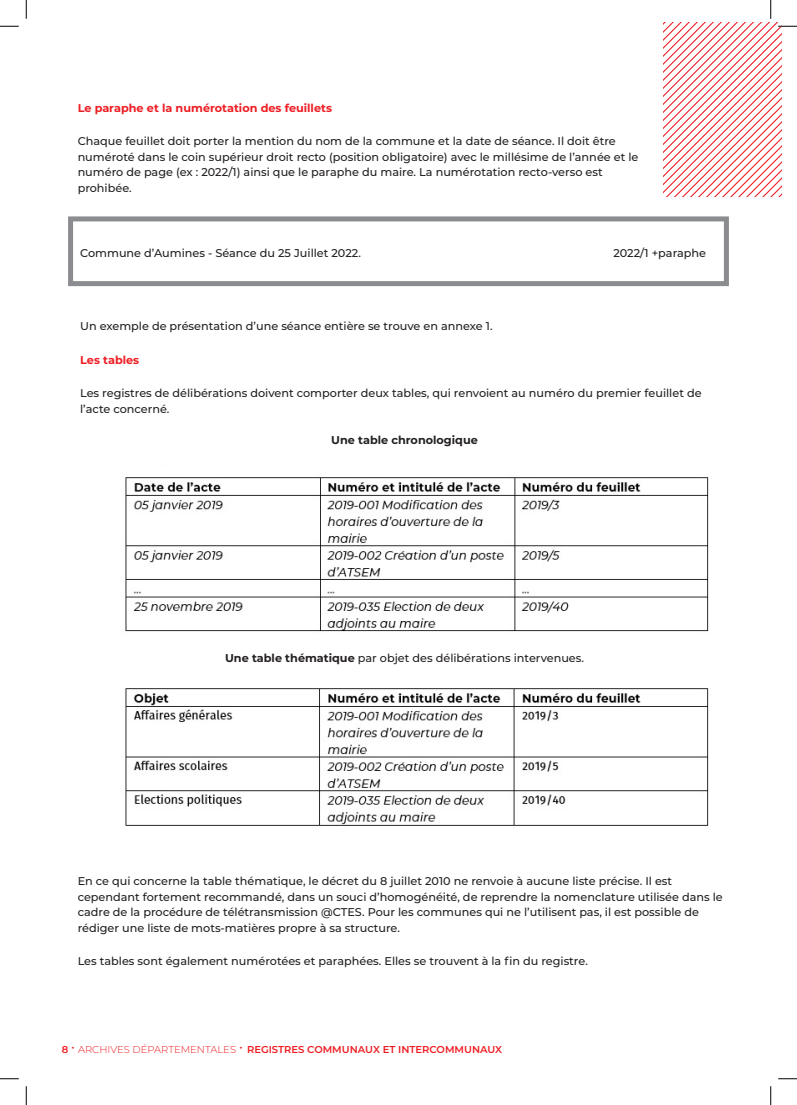
<style>
.page{position:relative;width:797px;height:1105px;background:#fff}
.page>*{position:absolute;margin:0;border:0;box-sizing:border-box;transform-origin:0 0}
.t1{font:500 11.25px/15.6px "Montserrat";color:#231f20}
.t2{font:700 11.25px "Montserrat";color:#ee1d23}
.t3{font:700 11.25px "Montserrat";color:#231f20}
.t4{font:600 10px "Montserrat";color:#ee1d23}
.s1{font-weight:700}
.s2{font-weight:300;font-size:15px}
.s3{font-weight:300}
</style>
<div class="page">
<div style="left:68px;top:216px;width:661px;height:70px;border:5px solid #8a8c8f"></div>
<img style="left:125px;top:477px;width:584px;height:155px">
<img style="left:125px;top:688px;width:584px;height:138px">
<svg style="left:0;top:25px;width:19px;height:2px"></svg>
<svg style="left:0;top:1078px;width:19px;height:1px"></svg>
<svg style="left:778px;top:1078px;width:19px;height:1px"></svg>
<svg style="left:25px;top:0;width:2px;height:19px"></svg>
<svg style="left:25px;top:1086px;width:2px;height:19px"></svg>
<svg style="left:663px;top:0;width:134px;height:196px"></svg>
<svg style="left:770px;top:1086px;width:1px;height:19px"></svg>
<p class="t2" style="left:78px;top:99px;width:256px">Le paraphe et la numérotation des feuillets</p>
<p class="t1" style="left:78px;top:133px;width:562px">Chaque feuillet doit porter la mention du nom de la commune et la date de séance. Il doit être numéroté dans le coin supérieur droit recto (position obligatoire) avec le millésime de l’année et le numéro de page (ex : 2022/1) ainsi que le paraphe du maire. La numérotation recto-verso est prohibée.</p>
<p class="t1" style="left:80px;top:244px;width:282px">Commune d’Aumines - Séance du 25 Juillet 2022.</p>
<p class="t1" style="left:613px;top:244px;width:94px">2022/1 +paraphe</p>
<p class="t1" style="left:80px;top:318px;width:414px">Un exemple de présentation d’une séance entière se trouve en annexe 1.</p>
<p class="t2" style="left:80px;top:351px;width:61px">Les tables</p>
<p class="t1" style="left:80px;top:385px;width:623px">Les registres de délibérations doivent comporter deux tables, qui renvoient au numéro du premier feuillet de l’acte concerné.</p>
<p class="t3" style="left:331px;top:432px;width:148px">Une table chronologique</p>
<p class="t1" style="left:225px;top:650px;width:360px"><span class="s1">Une table thématique</span> par objet des délibérations intervenues.</p>
<p class="t1" style="left:78px;top:873px;width:646px">En ce qui concerne la table thématique, le décret du 8 juillet 2010 ne renvoie à aucune liste précise. Il est cependant fortement recommandé, dans un souci d’homogénéité, de reprendre la nomenclature utilisée dans le cadre de la procédure de télétransmission @CTES. Pour les communes qui ne l’utilisent pas, il est possible de rédiger une liste de mots-matières propre à sa structure.</p>
<p class="t1" style="left:78px;top:953px;width:511px">Les tables sont également numérotées et paraphées. Elles se trouvent à la fin du registre.</p>
<p class="t4" style="left:62px;top:1042px;width:442px">8 <span class="s2">•</span> <span class="s3">ARCHIVES DÉPARTEMENTALES</span> <span class="s2">•</span> REGISTRES COMMUNAUX ET INTERCOMMUNAUX</p>
</div>
